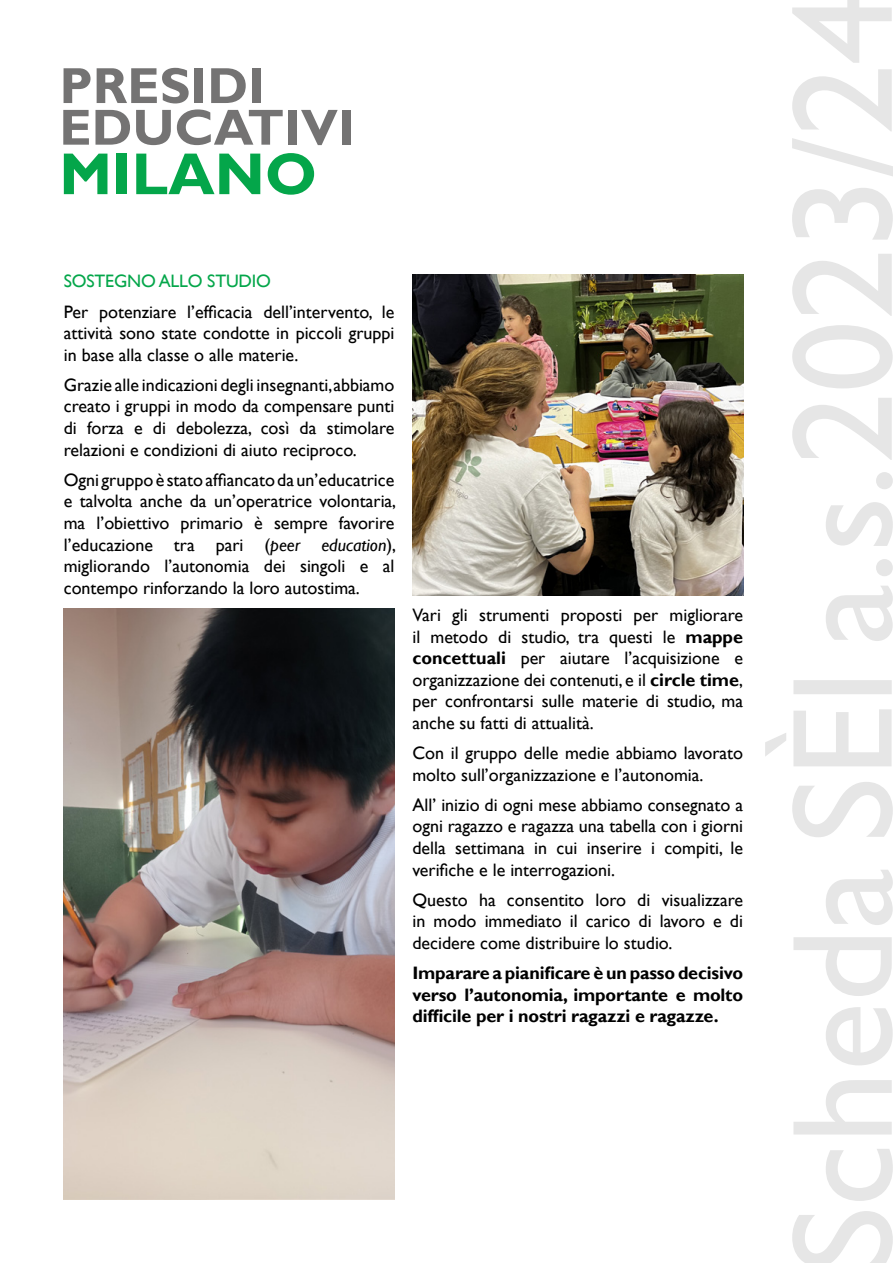
<style>
.page{position:relative;width:893px;height:1263px;background:#fff}
.page>*{position:absolute;margin:0;border:0;box-sizing:border-box;transform-origin:0 0}
.t1{font:700 59.4px "Gill Sans";color:#04a64a}
.t2{font:700 51px/41.7px "Gill Sans";color:#747373}
.t3{font:18px/21.6px "Gill Sans";color:#000;text-align:justify}
.t4{font:700 18px/21.6px "Gill Sans";letter-spacing:-.01em;color:#000;text-align:justify}
.t5{font:18px "Gill Sans";letter-spacing:-.01em;color:#04a64a}
.s1{font-style:italic}
.s2{font-weight:700}
</style>
<div class="page">
<svg style="left:765px;top:0;width:128px;height:1263px"></svg>
<img style="left:64px;top:608px;width:330px;height:591px">
<img style="left:412px;top:275px;width:331px;height:321px">
<h2 class="t2" style="left:59px;top:66px;width:297px">PRESIDI<br>EDUCATIVI</h2>
<h1 class="t1" style="left:59px;top:138px;width:259px">MILANO</h1>
<p class="t5" style="left:64px;top:271px;width:209px">SOSTEGNO ALLO STUDIO</p>
<p class="t3" style="left:64px;top:301px;width:332px">Per potenziare l’efficacia dell’intervento, le attività sono state condotte in piccoli gruppi in base alla classe o alle materie.</p>
<p class="t3" style="left:64px;top:374px;width:332px">Grazie alle indicazioni degli insegnanti,abbiamo creato i gruppi in modo da compensare punti di forza e di debolezza, così da stimolare relazioni e condizioni di aiuto reciproco.</p>
<p class="t3" style="left:64px;top:469px;width:334px">Ogni gruppo è stato affiancato da un’educatrice e talvolta anche da un’operatrice volontaria, ma l’obiettivo primario è sempre favorire l’educazione tra pari (<span class="s1">peer education</span>), migliorando l’autonomia dei singoli e al contempo rinforzando la loro autostima.</p>
<p class="t3" style="left:412px;top:604px;width:332px">Vari gli strumenti proposti per migliorare il metodo di studio, tra questi le <span class="s2">mappe concettuali</span> per aiutare l’acquisizione e organizzazione dei contenuti, e il <span class="s2">circle time</span>, per confrontarsi sulle materie di studio, ma anche su fatti di attualità.</p>
<p class="t3" style="left:412px;top:742px;width:332px">Con il gruppo delle medie abbiamo lavorato molto sull’organizzazione e l’autonomia.</p>
<p class="t3" style="left:412px;top:794px;width:332px">All’ inizio di ogni mese abbiamo consegnato a ogni ragazzo e ragazza una tabella con i giorni della settimana in cui inserire i compiti, le verifiche e le interrogazioni.</p>
<p class="t3" style="left:412px;top:889px;width:332px">Questo ha consentito loro di visualizzare in modo immediato il carico di lavoro e di decidere come distribuire lo studio.</p>
<p class="t4" style="left:412px;top:962px;width:332px">Imparare a pianificare è un passo decisivo verso l’autonomia, importante e molto difficile per i nostri ragazzi e ragazze.</p>
</div>
